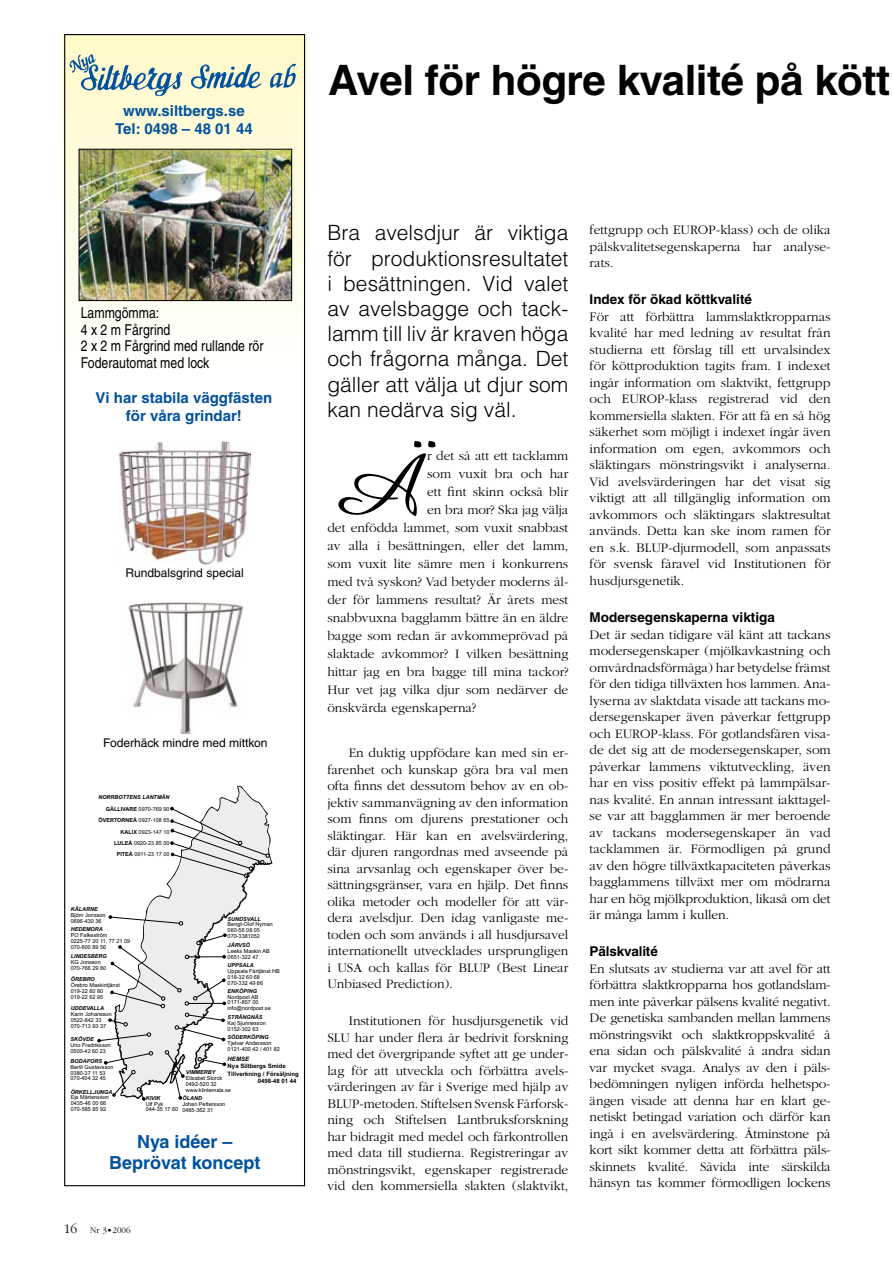
<style>
.page{position:relative;width:893px;height:1263px;background:#fff}
.page>*{position:absolute;margin:0;border:0;box-sizing:border-box;transform-origin:0 0}
.t1{font:88.35px "Amazone BT";color:#000}
.t2{font:700 42px "Helvetica";letter-spacing:-.01em;color:#000}
.t3{font:300 21px/25.2px "Helvetica";color:#000;text-align:justify}
.t4{font:700 18px/21.6px "Helvetica";color:#00519e;text-align:center}
.t5{font:700 15px/18px "Helvetica";color:#00519e;text-align:center}
.t6{font:condensed 15px/16.5px "Helvetica";color:#000}
.t7{font:300 13.5px/16.5px "Garamond";color:#000;text-align:justify}
.t8{font:12px "Helvetica";color:#000}
.t9{font:300 9px "Garamond";color:#000}
.t10{font:700 6px "Arial";color:#000}
.t11{font:italic 700 6px "Arial";color:#000}
.t12{font:5.55px/5.8px "Arial";color:#000}
.s1{font-weight:700;font-style:italic}
.s2{font-weight:700}
.s3{font-size:13.5px}
.s4{font-family:"Helvetica";font-weight:700}
</style>
<div class="page">
<div style="left:64px;top:34px;width:242px;height:544px;background:linear-gradient(to bottom,#f8f3c9,#fff)"></div>
<img style="left:81px;top:151px;width:209px;height:148px">
<div style="left:79px;top:149px;width:213px;height:152px;border:1px solid #000"></div>
<img style="left:118px;top:441px;width:132px;height:124px">
<div style="left:64px;top:34px;width:241px;height:1152px;border:1px solid #000"></div>
<svg style="left:143px;top:787px;width:128px;height:146px"></svg>
<svg style="left:108px;top:915px;width:75px;height:10px"></svg>
<svg style="left:170px;top:806px;width:100px;height:72px"></svg>
<svg style="left:97px;top:933px;width:130px;height:168px"></svg>
<img style="left:128px;top:602px;width:115px;height:132px">
<img style="left:70px;top:54px;width:228px;height:43px">
<p class="t5" style="left:115px;top:102px;width:139px">www.siltbergs.se<br>Tel: 0498 – 48 01 44</p>
<p class="t2" style="left:328px;top:55px;width:563px">Avel för högre kvalité på kött</p>
<p class="t6" style="left:81px;top:305px;width:184px">Lammgömma:<br>4 x 2 m Fårgrind<br>2 x 2 m Fårgrind med rullande rör<br>Foderautomat med lock</p>
<p class="t5" style="left:96px;top:388px;width:178px">Vi har stabila väggfästen för våra grindar!</p>
<p class="t8" style="left:126px;top:566px;width:120px">Rundbalsgrind special</p>
<p class="t8" style="left:103px;top:735px;width:166px">Foderhäck mindre med mittkon</p>
<p class="t12" style="left:98px;top:792px;width:73px;line-height:11.4px;text-align:right"><span class="s1">NORRBOTTENS LANTMÄN<br></span><span class="s2">GÄLLIVARE</span> 0970-769 90<br><span class="s2">ÖVERTORNEÅ</span> 0927-108 65<br><span class="s2">KALIX</span> 0923-147 10<br><span class="s2">LULEÅ</span> 0920-23 85 00<br><span class="s2">PITEÅ</span> 0911-23 17 00</p>
<p class="t12" style="left:71px;top:906px;width:36px"><span class="s1">KÄLARNE<br></span>Björn Jonsson<br>0696-430 36</p>
<p class="t12" style="left:71px;top:926px;width:61px"><span class="s1">HEDEMORA<br></span>PO Falkeström<br>0225-77 20 11, 77 21 09<br>070-600 89 56</p>
<p class="t12" style="left:71px;top:953px;width:38px"><span class="s1">LINDESBERG<br></span>KG Jonsson<br>070-766 29 80</p>
<p class="t12" style="left:71px;top:976px;width:51px"><span class="s1">ÖREBRO<br></span>Örebro Maskintjänst<br>019-22 60 80<br>019-22 62 95</p>
<p class="t12" style="left:71px;top:1006px;width:42px"><span class="s1">UDDEVALLA<br></span>Karin Johansson<br>0522-842 33<br>070-713 93 37</p>
<p class="t12" style="left:71px;top:1036px;width:42px"><span class="s1">SKÖVDE<br></span>Uno Fredriksson<br>0500-42 60 23</p>
<p class="t12" style="left:228px;top:916px;width:47px"><span class="s1">SUNDSVALL<br></span>Bengt-Olof Nyman<br>060-56 08 05<br>070-3381052</p>
<p class="t12" style="left:228px;top:942px;width:44px"><span class="s1">JÄRVSÖ<br></span>Leeks Maskin AB<br>0651-322 47</p>
<p class="t12" style="left:228px;top:962px;width:54px"><span class="s1">UPPSALA<br></span>Uppsala Fårtjänst HB<br>018-32 60 68<br>070-332 49 86</p>
<p class="t12" style="left:228px;top:1014px;width:40px"><span class="s1">STRÄNGNÄS<br></span>Kaj Sjunnesson<br>0152-302 63</p>
<p class="t12" style="left:228px;top:988px;width:45px"><span class="s1">ENKÖPING<br></span>Nordpost AB<br>0171-857 00 info@nordpost.se</p>
<p class="t12" style="left:228px;top:1034px;width:54px"><span class="s1">SÖDERKÖPING<br></span>Tjelvar Andersson<br>0121-400 42 / 401 82</p>
<p class="t12" style="left:71px;top:1058px;width:44px"><span class="s1">BODAFORS<br></span>Bertil Gustavsson<br>0380-37 11 53<br>070-404 32 45</p>
<p class="t12" style="left:71px;top:1089px;width:43px"><span class="s1">ÖRKELLJUNGA<br></span>Eje Mårtensson<br>0435-46 00 66<br>070-585 85 92</p>
<p class="t11" style="left:228px;top:1055px;width:23px">HEMSE</p>
<p class="t10" style="left:228px;top:1063px;width:60px">Nya Siltbergs Smide</p>
<p class="t10" style="left:228px;top:1070px;width:73px">Tillverkning / Försäljning</p>
<p class="t10" style="left:258px;top:1078px;width:40px">0498-48 01 44</p>
<p class="t12" style="left:186px;top:1069px;width:47px"><span class="s1">VIMMERBY<br></span>Elisabet Storck<br>0492-520 32 www.klintemala.se</p>
<p class="t12" style="left:182px;top:1095px;width:44px"><span class="s1">ÖLAND<br></span>Johan Pettersson<br>0485-362 31</p>
<p class="t12" style="left:146px;top:1095px;width:34px"><span class="s1">KIVIK<br></span>Ulf Pyk<br>044-35 17 60</p>
<p class="t4" style="left:109px;top:1130px;width:153px">Nya idéer –<br>Beprövat koncept</p>
<p class="t9" style="left:64px;top:1226px;width:68px"><span class="s3">1 6</span> Nr 3•2006</p>
<p class="t3" style="left:327px;top:220px;width:242px">Bra avelsdjur är viktiga för produktionsresultatet i besättningen. Vid valet av avelsbagge och tack&shy;lamm till liv är kraven höga och frågorna många. Det gäller att välja ut djur som kan nedärva sig väl.</p>
<p class="t1" style="left:327px;top:435px;width:98px">Ä</p>
<p class="t7" style="left:427px;top:448px;width:143px">r det så att ett tacklamm</p>
<p class="t7" style="left:427px;top:466px;width:143px">som vuxit bra och har</p>
<p class="t7" style="left:427px;top:484px;width:143px">ett fint skinn också blir</p>
<p class="t7" style="left:427px;top:502px;width:143px">en bra mor? Ska jag välja</p>
<p class="t7" style="left:327px;top:520px;width:242px">det enfödda lammet, som vuxit snabbast</p>
<p class="t7" style="left:327px;top:538px;width:242px">av alla i besättningen, eller det lamm,</p>
<p class="t7" style="left:327px;top:556px;width:242px">som vuxit lite sämre men i konkurrens</p>
<p class="t7" style="left:327px;top:574px;width:242px">med två syskon? Vad betyder moderns ål-</p>
<p class="t7" style="left:327px;top:592px;width:242px">der för lammens resultat? Är årets mest</p>
<p class="t7" style="left:327px;top:610px;width:242px">snabbvuxna bagglamm bättre än en äldre</p>
<p class="t7" style="left:327px;top:628px;width:242px">bagge som redan är avkommeprövad på</p>
<p class="t7" style="left:327px;top:646px;width:242px">slaktade avkommor? I vilken besättning</p>
<p class="t7" style="left:327px;top:664px;width:242px">hittar jag en bra bagge till mina tackor?</p>
<p class="t7" style="left:327px;top:682px;width:242px">Hur vet jag vilka djur som nedärver de</p>
<p class="t7" style="left:327px;top:700px;width:150px">önskvärda egenskaperna?</p>
<p class="t7" style="left:327px;top:745px;width:242px;text-indent:21px">En duktig uppfödare kan med sin er&shy;farenhet och kunskap göra bra val men ofta finns det dessutom behov av en ob&shy;jektiv sammanvägning av den information som finns om djurens prestationer och släktingar. Här kan en avelsvärdering, där djuren rangordnas med avseende på sina arvsanlag och egenskaper över be&shy;sättningsgränser, vara en hjälp. Det finns olika metoder och modeller för att vär&shy;dera avelsdjur. Den idag vanligaste me&shy;toden och som används i all husdjursavel internationellt utvecklades ursprungligen i USA och kallas för BLUP (Best Linear Unbiased Prediction).</p>
<p class="t7" style="left:327px;top:1013px;width:242px;text-indent:21px">Institutionen för husdjursgenetik vid SLU har under flera år bedrivit forskning med det övergripande syftet att ge under&shy;lag för att utveckla och förbättra avels&shy;värderingen av får i Sverige med hjälp av BLUP-metoden. Stiftelsen Svensk Fårforsk&shy;ning och Stiftelsen Lantbruksforskning har bidragit med medel och fårkontrollen med data till studierna. Registreringar av mönstringsvikt, egenskaper registrerade vid den kommersiella slakten (slaktvikt,</p>
<p class="t7" style="left:590px;top:222px;width:242px">fettgrupp och EUROP-klass) och de olika pälskvalitetsegenskaperna har analyse&shy;rats.</p>
<p class="t7" style="left:590px;top:292px;width:242px;text-align:left"><span class="s4">Index för ökad köttkvalité<br></span>För att förbättra lammslaktkropparnas kvalité har med ledning av resultat från studierna ett förslag till ett urvalsindex för köttproduktion tagits fram. I indexet ingår information om slaktvikt, fettgrupp och EUROP-klass registrerad vid den kommersiella slakten. För att få en så hög säkerhet som möjligt i indexet ingår även information om egen, avkommors och släktingars mönstringsvikt i analyserna.<br>Vid avelsvärderingen har det visat sig viktigt att all tillgänglig information om avkommors och släktingars slaktresultat används. Detta kan ske inom ramen för en s.k. BLUP-djurmodell, som anpassats för svensk fåravel vid Institutionen för husdjursgenetik.</p>
<p class="t7" style="left:590px;top:610px;width:242px;text-align:left"><span class="s4">Modersegenskaperna viktiga<br></span>Det är sedan tidigare väl känt att tackans modersegenskaper (mjölkavkastning och omvårdnadsförmåga) har betydelse främst för den tidiga tillväxten hos lammen. Ana&shy;lyserna av slaktdata visade att tackans mo&shy;dersegenskaper även påverkar fettgrupp och EUROP-klass. För gotlandsfåren visa&shy;de det sig att de modersegenskaper, som påverkar lammens viktutveckling, även har en viss positiv effekt på lammpälsar&shy;nas kvalité. En annan intressant iakttagel&shy;se var att bagglammen är mer beroende av tackans modersegenskaper än vad tacklammen är. Förmodligen på grund av den högre tillväxtkapaciteten påverkas bagglammens tillväxt mer om mödrarna har en hög mjölkproduktion, likaså om det är många lamm i kullen.</p>
<p class="t7" style="left:590px;top:944px;width:242px;text-align:left"><span class="s4">Pälskvalité<br></span>En slutsats av studierna var att avel för att förbättra slaktkropparna hos gotlandslam&shy;men inte påverkar pälsens kvalité negativt.<br>De genetiska sambanden mellan lammens mönstringsvikt och slaktkroppskvalité å ena sidan och pälskvalité å andra sidan var mycket svaga. Analys av den i päls&shy;bedömningen nyligen införda helhetspo&shy;ängen visade att denna har en klart ge&shy;netiskt betingad variation och därför kan ingå i en avelsvärdering. Åtminstone på kort sikt kommer detta att förbättra päls&shy;skinnets kvalité. Såvida inte särskilda hänsyn tas kommer förmodligen lockens</p>
</div>
